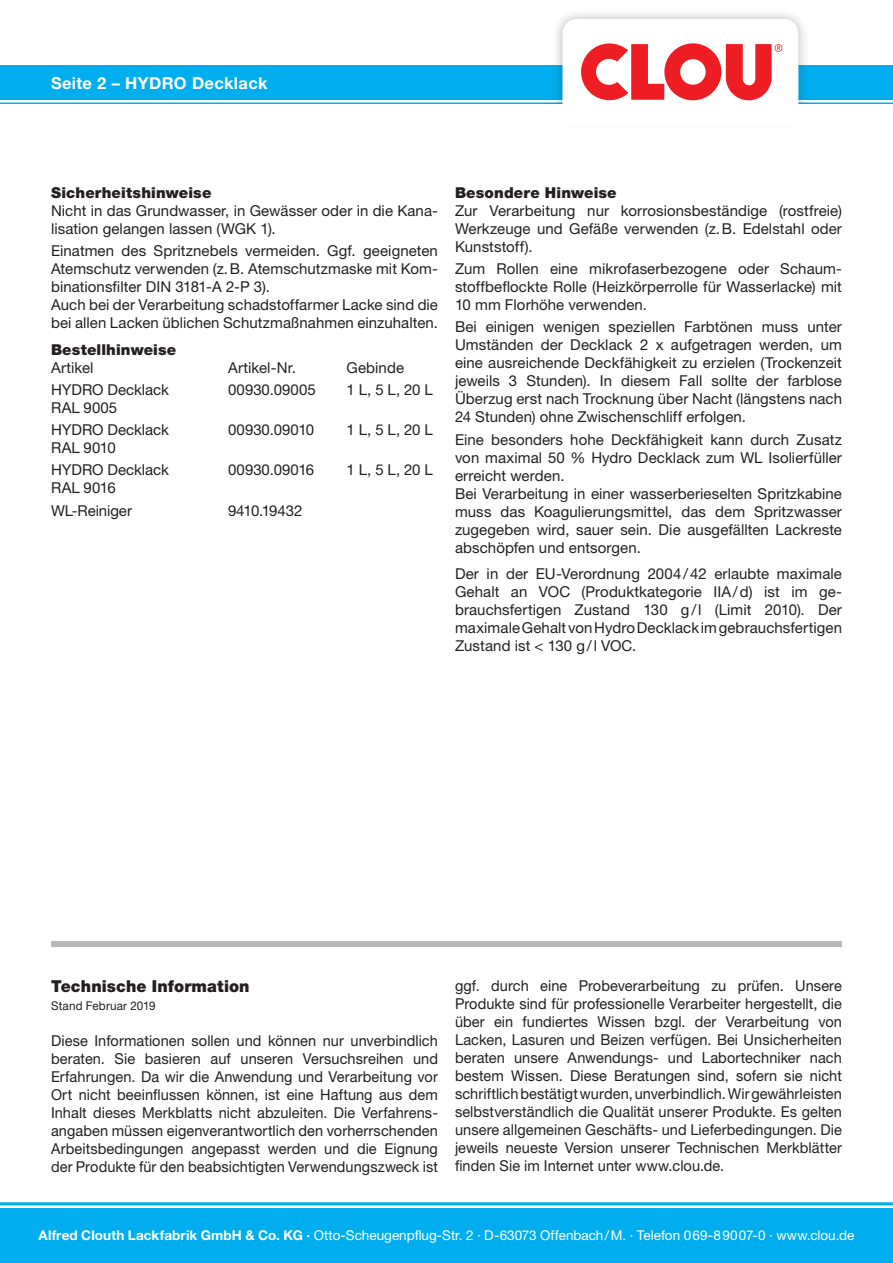
<style>
.page{position:relative;width:893px;height:1263px;background:#fff}
.page>*{position:absolute;margin:0;border:0;box-sizing:border-box;transform-origin:0 0}
.Regular_10{font:900 16.5px "Helvetica Neue LT Std";letter-spacing:.005em;color:#231f20}
.t1{font:700 16.5px "Helvetica Neue LT Std";letter-spacing:.02em;color:#fff}
.Regular_10-2{font:15px/18px "Helvetica Neue LT Std";letter-spacing:.005em;color:#231f20;text-align:justify}
.Regular_10__2{font:15px/18px "Helvetica Neue LT Std";letter-spacing:.005em;color:#231f20;text-align:justify}
.Fett_10pt__2{font:900 15px "Helvetica Neue LT Std";letter-spacing:.01em;color:#231f20}
.t2{font:13.5px "Helvetica Neue LT Std";color:#fff}
.Regular_10-3{font:12px "Helvetica Neue LT Std";letter-spacing:.015em;color:#231f20}
.s1{font-weight:700}
</style>
<div class="page">
<div style="left:51px;top:941px;width:791px;height:6px;background:#b9b7b8"></div>
<div style="left:0;top:66px;width:893px;height:34px;background:#00aeef"></div>
<hr style="left:0;top:102px;width:893px;height:3px;background:#00aeef">
<div style="left:551px;top:7px;width:259px;height:122px;background:#231f20;opacity:.33"></div>
<div style="left:0;top:105px;width:893px;height:21px;background:#fff"></div>
<svg style="left:562px;top:19px;width:236px;height:86px"></svg>
<div style="left:0;top:1208px;width:893px;height:55px;background:#00aeef"></div>
<hr style="left:0;top:1202px;width:893px;height:3px;background:#00aeef">
<p class="t1" style="left:51px;top:73px;width:218px">Seite 2 – HYDRO Decklack</p>
<p class="Fett_10pt__2" style="left:51px;top:184px;width:162px">Sicherheitshinweise</p>
<p class="Regular_10-2" style="left:51px;top:201px;width:388px">Nicht in das Grundwasser, in Gewässer oder in die Kana&shy;lisation gelangen lassen (WGK 1).</p>
<p class="Regular_10__2" style="left:51px;top:242px;width:388px">Einatmen des Spritznebels vermeiden. Ggf. geeigneten Atemschutz verwenden (z.B. Atemschutzmaske mit Kom&shy;binationsfilter DIN 3181-A 2-P 3).</p>
<p class="Regular_10-2" style="left:51px;top:296px;width:388px">Auch bei der Verarbeitung schadstoffarmer Lacke sind die bei allen Lacken üblichen Schutzmaßnahmen einzuhalten.</p>
<p class="Fett_10pt__2" style="left:51px;top:340px;width:127px">Bestellhinweise</p>
<p class="Regular_10-2" style="left:51px;top:358px;width:44px">Artikel</p>
<p class="Regular_10-2" style="left:228px;top:358px;width:69px">Artikel-Nr.</p>
<p class="Regular_10-2" style="left:347px;top:358px;width:59px">Gebinde</p>
<p class="Regular_10-2" style="left:51px;top:380px;width:119px">HYDRO Decklack</p>
<p class="Regular_10-2" style="left:228px;top:380px;width:89px">00930.09005</p>
<p class="Regular_10-2" style="left:347px;top:380px;width:88px">1 L, 5 L, 20 L</p>
<p class="Regular_10-2" style="left:51px;top:398px;width:68px">RAL 9005</p>
<p class="Regular_10-2" style="left:51px;top:421px;width:119px">HYDRO Decklack</p>
<p class="Regular_10-2" style="left:228px;top:421px;width:88px">00930.09010</p>
<p class="Regular_10-2" style="left:347px;top:421px;width:88px">1 L, 5 L, 20 L</p>
<p class="Regular_10-2" style="left:51px;top:439px;width:66px">RAL 9010</p>
<p class="Regular_10-2" style="left:51px;top:461px;width:119px">HYDRO Decklack</p>
<p class="Regular_10-2" style="left:228px;top:461px;width:88px">00930.09016</p>
<p class="Regular_10-2" style="left:347px;top:461px;width:88px">1 L, 5 L, 20 L</p>
<p class="Regular_10-2" style="left:51px;top:479px;width:66px">RAL 9016</p>
<p class="Regular_10-2" style="left:51px;top:501px;width:83px">WL-Reiniger</p>
<p class="Regular_10-2" style="left:228px;top:501px;width:76px">9410.19432</p>
<p class="Fett_10pt__2" style="left:455px;top:184px;width:163px">Besondere Hinweise</p>
<p class="Regular_10-2" style="left:455px;top:201px;width:388px">Zur Verarbeitung nur korrosionsbeständige (rostfreie)<br>Werkzeuge und Gefäße verwenden (z.B. Edelstahl oder Kunststoff).</p>
<p class="Regular_10-2" style="left:455px;top:260px;width:388px">Zum Rollen eine mikrofaserbezogene oder Schaum&shy;stoffbeflockte Rolle (Heizkörperrolle für Wasserlacke) mit 10 mm Florhöhe verwenden.</p>
<p class="Regular_10-2" style="left:455px;top:318px;width:388px">Bei einigen wenigen speziellen Farbtönen muss unter Umständen der Decklack 2 x aufgetragen werden, um eine ausreichende Deckfähigkeit zu erzielen (Trockenzeit jeweils 3 Stunden). In diesem Fall sollte der farblose Überzug erst nach Trocknung über Nacht (längstens nach 24 Stunden) ohne Zwischenschliff erfolgen.</p>
<p class="Regular_10-2" style="left:455px;top:430px;width:388px">Eine besonders hohe Deckfähigkeit kann durch Zusatz von maximal 50 % Hydro Decklack zum WL Isolierfüller erreicht werden.</p>
<p class="Regular_10-2" style="left:455px;top:484px;width:388px">Bei Verarbeitung in einer wasserberieselten Spritzkabine muss das Koagulierungsmittel, das dem Spritzwasser zugegeben wird, sauer sein. Die ausgefällten Lackreste abschöpfen und entsorgen.</p>
<p class="Regular_10-2" style="left:455px;top:565px;width:388px">Der in der EU-Verordnung 2004/42 erlaubte maximale Gehalt an VOC (Produktkategorie IIA/d) ist im ge&shy;brauchsfertigen Zustand 130 g/l (Limit 2010). Der maximale Gehalt von Hydro Decklack im gebrauchsfertigen Zustand ist &lt; 130 g/l VOC.</p>
<p class="Regular_10" style="left:51px;top:976px;width:200px">Technische Information</p>
<p class="Regular_10-3" style="left:51px;top:998px;width:106px">Stand Februar 2019</p>
<p class="Regular_10-2" style="left:51px;top:1031px;width:388px">Diese Informationen sollen und können nur unverbindlich beraten. Sie basieren auf unseren Versuchsreihen und Erfahrungen. Da wir die Anwendung und Verarbeitung vor Ort nicht beeinflussen können, ist eine Haftung aus dem Inhalt dieses Merkblatts nicht abzuleiten. Die Verfahrens&shy;angaben müssen eigenverantwortlich den vorherrschenden Arbeitsbedingungen angepasst werden und die Eignung der Produkte für den beabsichtigten Verwendungszweck ist</p>
<p class="Regular_10-2" style="left:455px;top:976px;width:388px">ggf. durch eine Probeverarbeitung zu prüfen. Unsere Produkte sind für professionelle Verarbeiter hergestellt, die über ein fundiertes Wissen bzgl. der Verarbeitung von Lacken, Lasuren und Beizen verfügen. Bei Unsicherheiten beraten unsere Anwendungs- und Labortechniker nach bestem Wissen. Diese Beratungen sind, sofern sie nicht schriftlich bestätigt wurden, unverbindlich. Wir gewährleisten selbstverständlich die Qualität unserer Produkte. Es gelten unsere allgemeinen Geschäfts- und Lieferbedingungen. Die jeweils neueste Version unserer Technischen Merkblätter finden Sie im Internet unter www.clou.de.</p>
<p class="t2" style="left:39px;top:1227px;width:817px"><span class="s1">Alfred Clouth Lackfabrik GmbH &amp; Co. KG ·</span> Otto-Scheugenpflug-Str. 2 · D-63073 Offenbach/M. · Telefon 069-89007-0 · www.clou.de</p>
</div>
